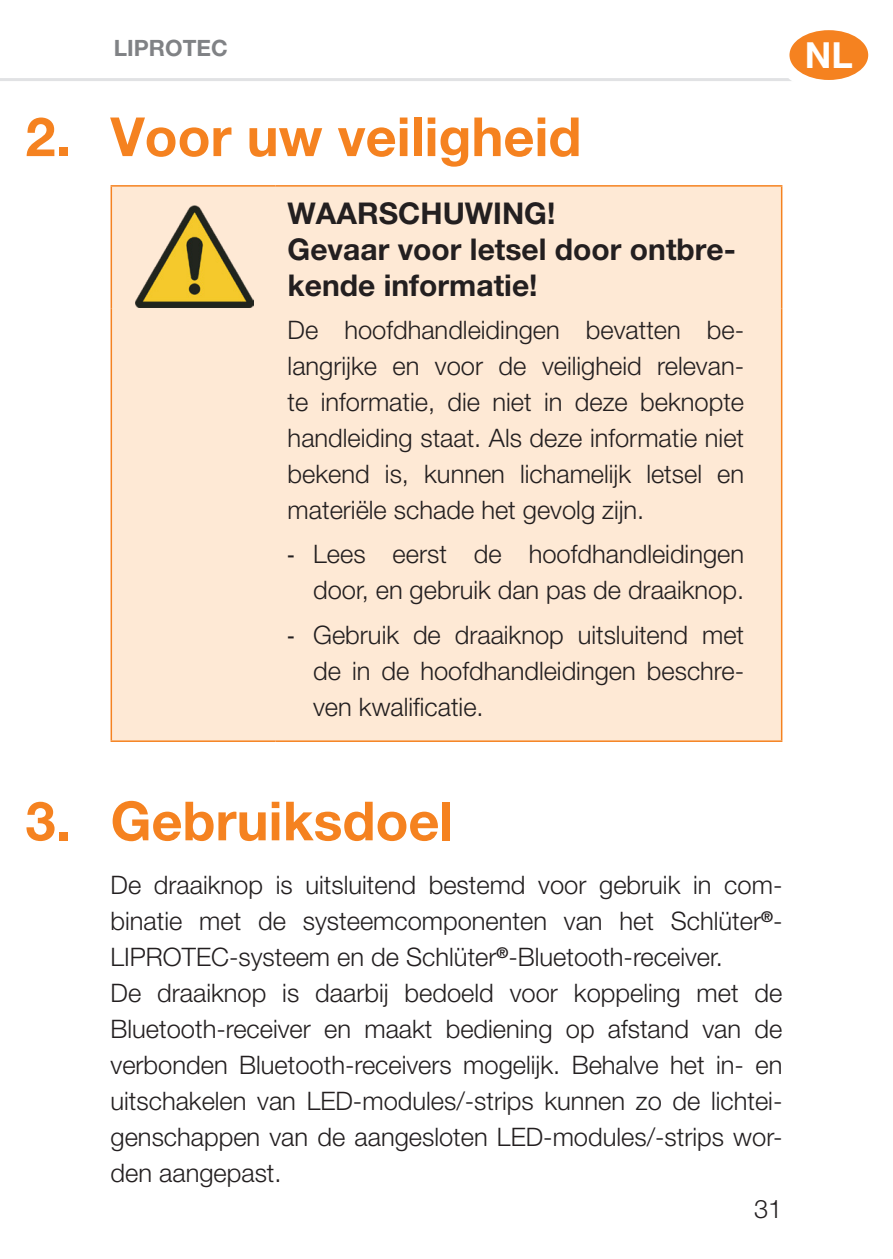
<style>
.page{position:relative;width:893px;height:1259px;background:#fff}
.page>*{position:absolute;margin:0;border:0;box-sizing:border-box;transform-origin:0 0}
.t1{font:700 54px "Helvetica Neue LT Pro";color:#f58220}
.t2{font:700 36px "Helvetica Neue LT Pro";color:#fff}
.Sicherheitshinweis_1{font:700 30px/36px "Helvetica Neue LT Pro";color:#231f20}
.Fließtext_letzter{font:300 25.5px/36px "Helvetica Neue LT Pro";color:#231f20;text-align:justify}
.Sicherheitshinweis_2{font:300 25.5px/36px "Helvetica Neue LT Pro";color:#231f20;text-align:justify}
.t3{font:700 22.5px "Helvetica Neue LT Pro";color:#808285}
.s1{font-family:"Arial Narrow";font-weight:400}
</style>
<div class="page">
<hr style="left:0;top:78px;width:829px;height:3px;background:#e1e2e4">
<svg style="left:783px;top:24px;width:91px;height:62px;fill:#f58220"></svg>
<div style="left:777px;top:18px;width:103px;height:74px;border:12px solid #fff;border-radius:50%"></div>
<div style="left:112px;top:187px;width:669px;height:553px;background:#fee9d5"></div>
<hr style="left:111px;top:740px;width:165px;height:2px;background:#f58220">
<hr style="left:111px;top:185px;width:165px;height:2px;background:#f58220">
<hr style="left:111px;top:187px;width:1px;height:121px;background:#f58220">
<hr style="left:111px;top:308px;width:1px;height:432px;background:#f58220">
<hr style="left:276px;top:185px;width:506px;height:2px;background:#f58220">
<hr style="left:781px;top:187px;width:1px;height:121px;background:#f58220">
<hr style="left:781px;top:308px;width:1px;height:432px;background:#f58220">
<hr style="left:276px;top:740px;width:506px;height:2px;background:#f58220">
<img style="left:135px;top:205px;width:118px;height:103px">
<p class="t3" style="left:114px;top:35px;width:115px">LIPROTEC</p>
<h2 class="t2" style="left:805px;top:33px;width:50px">NL</h2>
<p class="t1" style="left:26px;top:103px;width:557px">2. Voor uw veiligheid</p>
<p class="Sicherheitshinweis_1" style="left:288px;top:195px;width:269px">WAARSCHUWING!</p>
<p class="Sicherheitshinweis_1" style="left:288px;top:231px;width:450px">Gevaar voor letsel door ontbre&shy;kende informatie!</p>
<p class="Sicherheitshinweis_2" style="left:288px;top:311px;width:458px">De hoofdhandleidingen bevatten be&shy;langrijke en voor de veiligheid relevan&shy;te informatie, die niet in deze beknopte handleiding staat. Als deze informatie niet bekend is, kunnen lichamelijk letsel en materiële schade het gevolg zijn.</p>
<p class="Fließtext_letzter" style="left:288px;top:535px;width:458px;text-align:right"><span class="s1">-</span> Lees eerst de hoofdhandleidingen door, en gebruik dan pas de draaiknop.</p>
<p class="Fließtext_letzter" style="left:313px;top:616px;width:432px;text-indent:-26px"><span class="s1">-</span> Gebruik de draaiknop uitsluitend met de in de hoofdhandleidingen beschre&shy;ven kwalificatie.</p>
<p class="t1" style="left:26px;top:787px;width:429px">3. Gebruiksdoel</p>
<p class="Fließtext_letzter" style="left:111px;top:866px;width:673px">De draaiknop is uitsluitend bestemd voor gebruik in com&shy;binatie met de systeemcomponenten van het Schlüter<sup>®</sup>- LIPROTEC-systeem en de Schlüter<sup>®</sup>-Bluetooth-receiver.</p>
<p class="Fließtext_letzter" style="left:111px;top:974px;width:673px">De draaiknop is daarbij bedoeld voor koppeling met de Bluetooth-receiver en maakt bediening op afstand van de verbonden Bluetooth-receivers mogelijk. Behalve het in- en uitschakelen van LED-modules/-strips kunnen zo de lichtei&shy;genschappen van de aangesloten LED-modules/-strips wor&shy;den aangepast.</p>
<p class="Fließtext_letzter" style="left:754px;top:1190px;width:30px">31</p>
</div>
